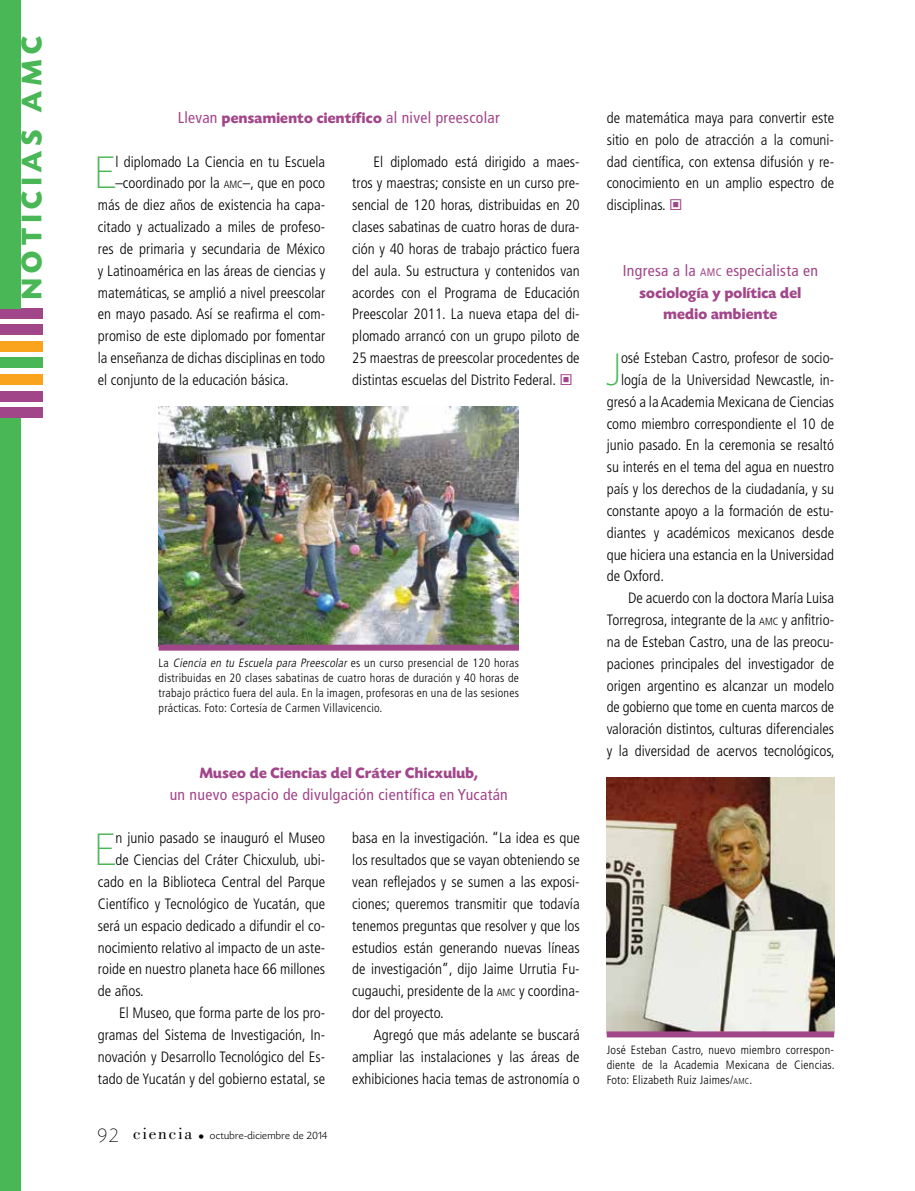
<style>
.page{position:relative;width:915px;height:1191px;background:#fff}
.page>*{position:absolute;margin:0;border:0;box-sizing:border-box;transform-origin:0 0}
.t1{font:200 48px "Today HEF";color:#4ab757}
.t2{font:700 30px "Today HEF";letter-spacing:.2em;color:#4ab757}
.t3{font:condensed 15.75px "Frutiger LT Std";letter-spacing:.02em;color:#a2468a}
.t4{font:700 15.75px/21.9px "Today HEF";letter-spacing:.02em;color:#a2468a;text-align:center}
.t5{font:300 condensed 15px/21.9px "Frutiger LT Std";color:#000;text-align:justify}
.t6{font:300 condensed 12px/15px "Frutiger LT Std";letter-spacing:.02em;color:#000;text-align:justify}
.t7{font:300 11.25px "Today HEF";letter-spacing:.03em;color:#000}
.s1{font-family:"Today HEF";font-weight:700;font-stretch:normal}
.s2{font-size:10.5px}
.s3{font-style:italic}
.s4{font-weight:200;font-size:21px}
.s5{font-family:"Bodoni";font-weight:400;font-size:17.25px}
.s6{font-weight:200;font-size:13.5px}
.s7{font-size:10.95px}
.s8{font-size:8.4px}
</style>
<div class="page">
<div style="left:0;top:417px;width:21px;height:774px;background:#4ab757"></div>
<div style="left:0;top:308px;width:43px;height:11px;background:#a2468a"></div>
<div style="left:0;top:391px;width:43px;height:11px;background:#a2468a"></div>
<div style="left:0;top:324px;width:43px;height:11px;background:#a2468a"></div>
<div style="left:0;top:407px;width:43px;height:10px;background:#a2468a"></div>
<div style="left:0;top:341px;width:43px;height:11px;background:#faa41d"></div>
<div style="left:0;top:374px;width:43px;height:11px;background:#faa41d"></div>
<div style="left:0;top:357px;width:43px;height:11px;background:#4ab757"></div>
<div style="left:0;top:0;width:21px;height:308px;background:#4ab757"></div>
<img style="left:158px;top:407px;width:360px;height:237px">
<div style="left:158px;top:644px;width:360px;height:6px;background:#a2468a"></div>
<img style="left:606px;top:778px;width:227px;height:253px">
<div style="left:606px;top:1031px;width:227px;height:6px;background:#a2468a"></div>
<h2 class="t2" style="left:16px;top:299px;width:265px;rotate:-90deg">NOTICIAS AMC</h2>
<p class="t3" style="left:178px;top:108px;width:323px">Llevan <span class="s1">pensamiento científico</span> al nivel preescolar</p>
<h1 class="t1" style="left:95px;top:149px;width:22px">E</h1>
<p class="t5" style="left:115px;top:151px;width:211px">l diplomado La Ciencia en tu Escuela</p>
<p class="t5" style="left:115px;top:172px;width:211px">–coordinado por la <span class="s2">AMC</span>–, que en poco</p>
<p class="t5" style="left:98px;top:194px;width:229px">más de diez años de existencia ha capa-</p>
<p class="t5" style="left:98px;top:216px;width:229px">citado y actualizado a miles de profeso-</p>
<p class="t5" style="left:98px;top:238px;width:229px">res de primaria y secundaria de México</p>
<p class="t5" style="left:98px;top:260px;width:229px">y Latinoamérica en las áreas de ciencias y</p>
<p class="t5" style="left:98px;top:282px;width:229px">matemáticas, se amplió a nivel preescolar</p>
<p class="t5" style="left:98px;top:303px;width:229px">en mayo pasado. Así se reafirma el com-</p>
<p class="t5" style="left:98px;top:325px;width:229px">promiso de este diplomado por fomentar</p>
<p class="t5" style="left:98px;top:347px;width:229px">la enseñanza de dichas disciplinas en todo</p>
<p class="t5" style="left:98px;top:369px;width:192px">el conjunto de la educación básica.</p>
<p class="t5" style="left:352px;top:151px;width:229px;text-indent:21px">El diplomado está dirigido a maes&shy;tros y maestras; consiste en un curso pre&shy;sencial de 120 horas, distribuidas en 20 clases sabatinas de cuatro horas de dura&shy;ción y 40 horas de trabajo práctico fuera del aula. Su estructura y contenidos van acordes con el Programa de Educación Preescolar 2011. La nueva etapa del di&shy;plomado arrancó con un grupo piloto de 25 maestras de preescolar procedentes de distintas escuelas del Distrito Federal.</p>
<p class="t6" style="left:158px;top:656px;width:362px">La <span class="s3">Ciencia en tu Escuela para Preescolar</span> e s u n c u rs o p re s e n c i a l d e 1 2 0 h o ra s distribuidas en 20 clases sabatinas de cuatro horas de duración y 40 horas de trabajo práctico fuera del aula. En la imagen, profesoras en una de las sesiones prácticas. Foto: Cortesía de Carmen Villavicencio.</p>
<p class="t4" style="left:200px;top:762px;width:279px">Museo de Ciencias del Cráter Chicxulub,</p>
<p class="t3" style="left:170px;top:785px;width:339px">un nuevo espacio de divulgación científica en Yucatán</p>
<h1 class="t1" style="left:95px;top:825px;width:22px">E</h1>
<p class="t5" style="left:115px;top:827px;width:211px">n junio pasado se inauguró el Museo</p>
<p class="t5" style="left:115px;top:849px;width:211px">de Ciencias del Cráter Chicxulub, ubi-</p>
<p class="t5" style="left:98px;top:871px;width:229px">cado en la Biblioteca Central del Parque</p>
<p class="t5" style="left:98px;top:893px;width:229px">Científico y Tecnológico de Yucatán, que</p>
<p class="t5" style="left:98px;top:914px;width:229px">será un espacio dedicado a difundir el co-</p>
<p class="t5" style="left:98px;top:936px;width:229px">nocimiento relativo al impacto de un aste-</p>
<p class="t5" style="left:98px;top:958px;width:229px">roide en nuestro planeta hace 66 millones</p>
<p class="t5" style="left:98px;top:980px;width:47px">de años.</p>
<p class="t5" style="left:119px;top:1002px;width:207px">El Museo, que forma parte de los pro-</p>
<p class="t5" style="left:98px;top:1024px;width:229px">gramas del Sistema de Investigación, In-</p>
<p class="t5" style="left:98px;top:1045px;width:229px">novación y Desarrollo Tecnológico del Es-</p>
<p class="t5" style="left:98px;top:1067px;width:229px">tado de Yucatán y del gobierno estatal, se</p>
<p class="t7" style="left:98px;top:1129px;width:231px"><span class="s4">92</span> <span class="s5">ciencia</span> <span class="s6">•</span> octubre-diciembre de 2014</p>
<p class="t5" style="left:352px;top:827px;width:229px">basa en la investigación. “La idea es que los resultados que se vayan obteniendo se vean reflejados y se sumen a las exposi&shy;ciones; queremos transmitir que todavía tenemos preguntas que resolver y que los estudios están generando nuevas líneas de investigación”, dijo Jaime Urrutia Fu&shy;cugauchi, presidente de la <span class="s2">AMC</span> y coordina&shy;dor del proyecto.</p>
<p class="t5" style="left:352px;top:1024px;width:229px;text-indent:21px">Agregó que más adelante se buscará ampliar las instalaciones y las áreas de exhibiciones hacia temas de astronomía o</p>
<p class="t5" style="left:606px;top:107px;width:229px">de matemática maya para convertir este sitio en polo de atracción a la comuni&shy;dad científica, con extensa difusión y re&shy;conocimiento en un amplio espectro de disciplinas.</p>
<p class="t3" style="left:622px;top:261px;width:196px">Ingresa a la <span class="s7">AMC</span> especialista en</p>
<p class="t4" style="left:639px;top:282px;width:163px">sociología y política del medio ambiente</p>
<h1 class="t1" style="left:606px;top:345px;width:16px">J</h1>
<p class="t5" style="left:620px;top:347px;width:214px">osé Esteban Castro, profesor de socio-</p>
<p class="t5" style="left:620px;top:369px;width:214px">logía de la Universidad Newcastle, in-</p>
<p class="t5" style="left:606px;top:391px;width:229px">gresó a la Academia Mexicana de Ciencias</p>
<p class="t5" style="left:606px;top:413px;width:229px">como miembro correspondiente el 10 de</p>
<p class="t5" style="left:606px;top:434px;width:229px">junio pasado. En la ceremonia se resaltó</p>
<p class="t5" style="left:606px;top:456px;width:229px">su interés en el tema del agua en nuestro</p>
<p class="t5" style="left:606px;top:478px;width:229px">país y los derechos de la ciudadanía, y su</p>
<p class="t5" style="left:606px;top:500px;width:229px">constante apoyo a la formación de estu-</p>
<p class="t5" style="left:606px;top:522px;width:229px">diantes y académicos mexicanos desde</p>
<p class="t5" style="left:606px;top:543px;width:229px">que hiciera una estancia en la Universidad</p>
<p class="t5" style="left:606px;top:565px;width:59px">de Oxford.</p>
<p class="t5" style="left:627px;top:587px;width:207px">De acuerdo con la doctora María Luisa</p>
<p class="t5" style="left:606px;top:609px;width:229px">Torregrosa, integrante de la <span class="s2">AMC</span> y anfitrio-</p>
<p class="t5" style="left:606px;top:631px;width:229px">na de Esteban Castro, una de las preocu-</p>
<p class="t5" style="left:606px;top:653px;width:229px">paciones principales del investigador de</p>
<p class="t5" style="left:606px;top:674px;width:229px">origen argentino es alcanzar un modelo</p>
<p class="t5" style="left:606px;top:696px;width:229px">de gobierno que tome en cuenta marcos de</p>
<p class="t5" style="left:606px;top:718px;width:229px">valoración distintos, culturas diferenciales</p>
<p class="t5" style="left:606px;top:740px;width:229px">y la diversidad de acervos tecnológicos,</p>
<p class="t6" style="left:606px;top:1042px;width:229px">José Esteban Castro, nuevo miembro correspon&shy;diente de la Academia Mexicana de Ciencias.<br>Foto: Elizabeth Ruiz Jaimes/<span class="s8">AMC</span>.</p>
</div>
